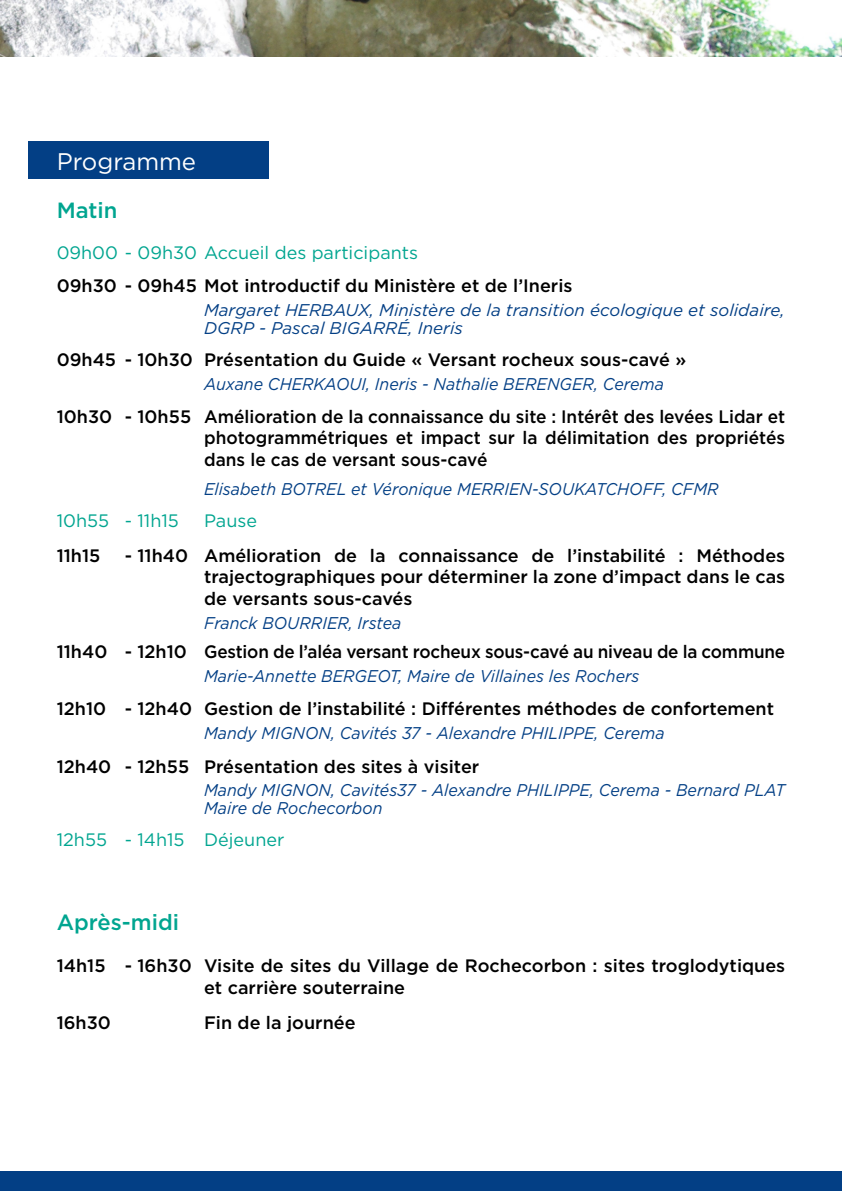
<style>
.page{position:relative;width:842px;height:1191px;background:#fff}
.page>*{position:absolute;margin:0;border:0;box-sizing:border-box;transform-origin:0 0}
.t1{font:24px "Gotham";color:#fff}
.t2{font:500 22px "Gotham";color:#00a590}
.t3{font:500 18px/21.6px "Gotham";color:#000;text-align:justify}
.t4{font:18px "Gotham";color:#00a590}
.t5{font:italic 17px/18px "Gotham";color:#033f85;scale:.94 1}
.t6{font:italic 17px/18px "Gotham";color:#033f85}
</style>
<div class="page">
<img style="left:0;top:0;width:842px;height:57px">
<div style="left:0;top:1171px;width:842px;height:20px;background:#033f85"></div>
<div style="left:28px;top:142px;width:240px;height:37px;background:#033f85"></div>
<h1 class="t1" style="left:57px;top:146px;width:141px">Programme</h1>
<p class="t2" style="left:57px;top:195px;width:62px">Matin</p>
<p class="t4" style="left:57px;top:241px;width:363px">09h00 - 09h30 Accueil des participants</p>
<p class="t3" style="left:57px;top:275px;width:517px">09h30 - 09h45 Mot introductif du Ministère et de l’Ineris</p>
<p class="t6" style="left:204px;top:300px;width:582px">Margaret HERBAUX, Ministère de la transition écologique et solidaire,<br>DGRP - Pascal BIGARRÉ, Ineris</p>
<p class="t3" style="left:57px;top:348px;width:631px">09h45 - 10h30 Présentation du Guide « Versant rocheux sous-cavé »</p>
<p class="t5" style="left:204px;top:374px;width:491px">Auxane CHERKAOUI, Ineris - Nathalie BERENGER, Cerema</p>
<p class="t3" style="left:204px;top:405px;width:583px;text-indent:-147px">10h30 - 10h55 Amélioration de la connaissance du site : Intérêt des levées Lidar et photogrammétriques et impact sur la délimitation des propriétés dans le cas de versant sous-cavé</p>
<p class="t5" style="left:204px;top:480px;width:549px">Elisabeth BOTREL et Véronique MERRIEN-SOUKATCHOFF, CFMR</p>
<p class="t4" style="left:57px;top:508px;width:124px">10h55 - 11h15</p>
<p class="t4" style="left:204px;top:508px;width:54px">Pause</p>
<p class="t3" style="left:57px;top:544px;width:45px">11h15</p>
<p class="t3" style="left:204px;top:544px;width:583px;text-indent:-79px">- 11h40 Amélioration de la connaissance de l’instabilité : Méthodes trajectographiques pour déterminer la zone d’impact dans le cas de versants sous-cavés</p>
<p class="t5" style="left:204px;top:613px;width:211px">Franck BOURRIER, Irstea</p>
<p class="t3" style="left:57px;top:640px;width:730px">11h40 - 12h10 Gestion de l’aléa versant rocheux sous-cavé au niveau de la commune</p>
<p class="t5" style="left:204px;top:666px;width:465px">Marie-Annette BERGEOT, Maire de Villaines les Rochers</p>
<p class="t3" style="left:57px;top:697px;width:719px">12h10 - 12h40 Gestion de l’instabilité : Différentes méthodes de confortement</p>
<p class="t5" style="left:204px;top:723px;width:491px">Mandy MIGNON, Cavités 37 - Alexandre PHILIPPE, Cerema</p>
<p class="t3" style="left:57px;top:755px;width:424px">12h40 - 12h55 Présentation des sites à visiter</p>
<p class="t5" style="left:204px;top:781px;width:620px">Mandy MIGNON, Cavités37 - Alexandre PHILIPPE, Cerema - Bernard PLAT<br>Maire de Rochecorbon</p>
<p class="t4" style="left:57px;top:828px;width:229px">12h55 - 14h15 Déjeuner</p>
<p class="t2" style="left:57px;top:908px;width:124px">Après-midi</p>
<p class="t3" style="left:204px;top:954px;width:583px;text-indent:-147px">14h15 - 16h30 Visite de sites du Village de Rochecorbon : sites troglodytiques et carrière souterraine</p>
<p class="t3" style="left:57px;top:1011px;width:56px">16h30</p>
<p class="t3" style="left:204px;top:1011px;width:153px">Fin de la journée</p>
</div>
